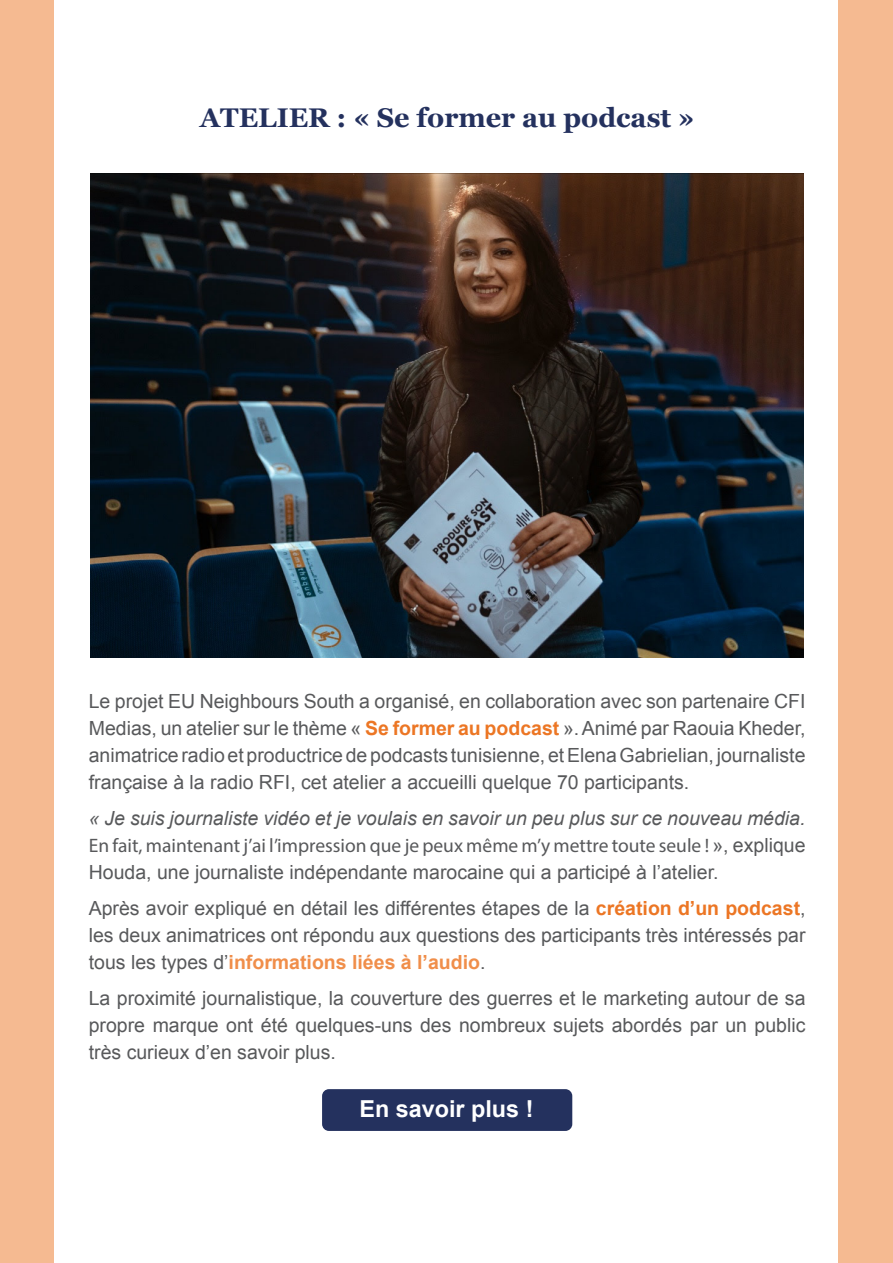
<style>
.page{position:relative;width:893px;height:1263px;background:#f5ba91}
.page>*{position:absolute;margin:0;border:0;box-sizing:border-box;transform-origin:0 0}
.t1{font:700 27px "Georgia";color:#24315e}
.t2{font:700 23.4px "Arial";color:#fff}
.t3{font:19.5px/27px "Arial";color:#58595b;text-align:justify}
.t4{font:19.5px "Myriad Pro";color:#58595b}
.t5{font:italic 19.5px "Arial";color:#58595b}
.s1{font-weight:700;color:#ec7624}
.s2{font-family:"Arial"}
.s3{font-weight:700;color:#f08e4a}
</style>
<div class="page">
<div style="left:55px;top:0;width:783px;height:1263px;background:#fff"></div>
<img style="left:91px;top:174px;width:712px;height:484px">
<div style="left:322px;top:1089px;width:250px;height:42px;background:#24315e;border-radius:7px"></div>
<h1 class="t1" style="left:200px;top:98px;width:496px">ATELIER : « Se former au podcast »</h1>
<p class="t3" style="left:89px;top:688px;width:718px">Le projet EU Neighbours South a organisé, en collaboration avec son partenaire CFI Medias, un atelier sur le thème « <span class="s1">Se former au podcast</span> ». Animé par Raouia Kheder, animatrice radio et productrice de podcasts tunisienne, et ElenaGabrielian, journaliste française à la radio RFI, cet atelier a accueilli quelque 70 participants.</p>
<p class="t5" style="left:89px;top:806px;width:718px">« Je suis journaliste vidéo et je voulais en savoir un peu plus sur ce nouveau média.</p>
<p class="t4" style="left:89px;top:834px;width:718px">En fait, maintenant j’ai l’impression que je peux même m’y mettre toute seule ! <span class="s2">», explique</span></p>
<p class="t3" style="left:89px;top:855px;width:718px;line-height:36px">Houda, une journaliste indépendante marocaine qui a participé à l’atelier.<br>Après avoir expliqué en détail les différentes étapes de la <span class="s1">création d’un podcast</span>,</p>
<p class="t3" style="left:89px;top:922px;width:718px">les deux animatrices ont répondu aux questions des participants très intéressés par tous les types d’<span class="s3">informations liées à l’audio</span>.</p>
<p class="t3" style="left:89px;top:985px;width:718px">La proximité journalistique, la couverture des guerres et le marketing autour de sa propre marque ont été quelques-uns des nombreux sujets abordés par un public très curieux d’en savoir plus.</p>
<p class="t2" style="left:359px;top:1094px;width:176px">En savoir plus !</p>
</div>
